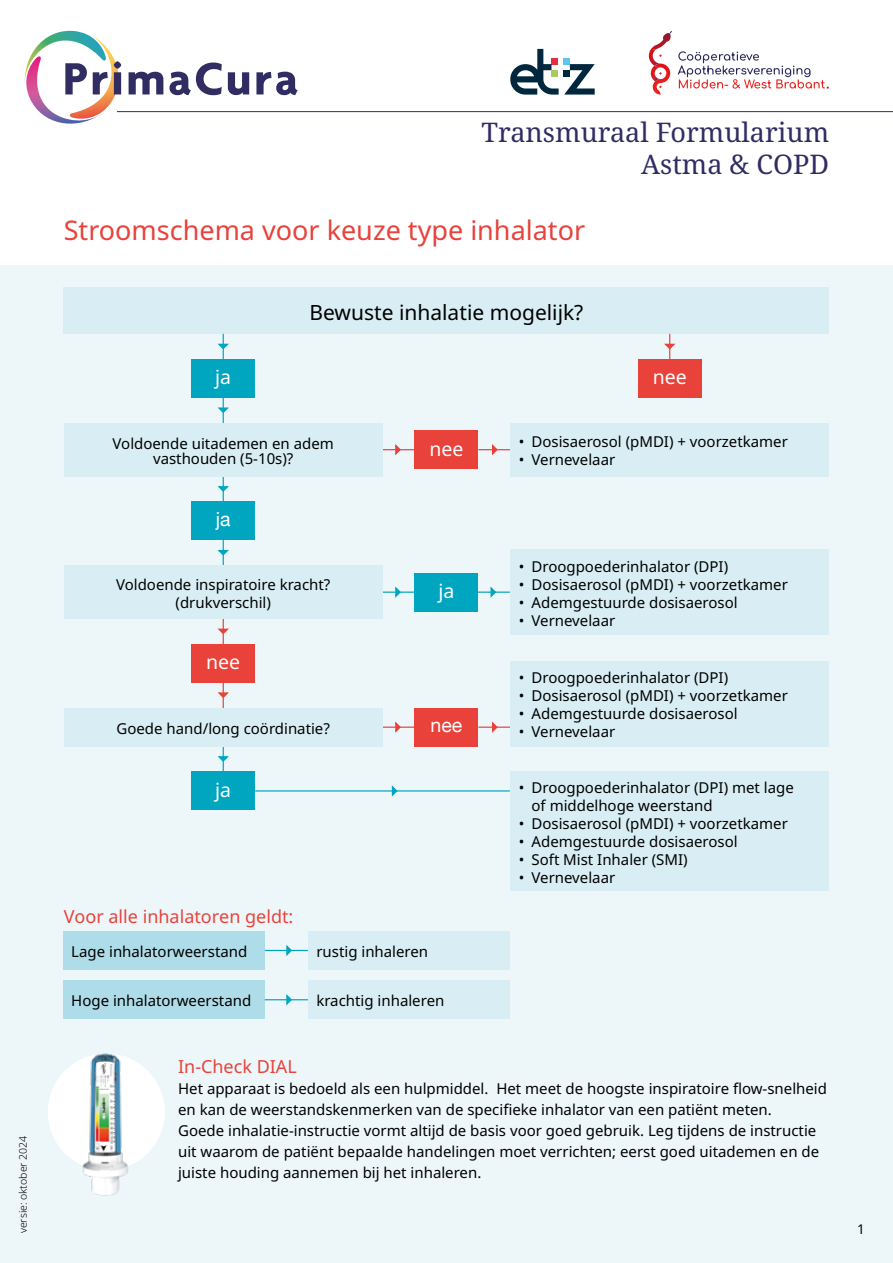
<style>
.page{position:relative;width:893px;height:1263px;background:#fff}
.page>*{position:absolute;margin:0;border:0;box-sizing:border-box;transform-origin:0 0}
.t1{font:27px "Noto Sans";color:#e8423b}
.t2{font:27px/32.4px "Noto Serif";color:#312c62;text-align:right}
.t3{font:21px "Noto Sans";color:#000}
.t4{font:19.5px "Noto Sans";color:#fff}
.t5{font:19.5px "Helvetica Neue";color:#fff}
.t6{font:18px "Noto Sans";color:#e8423b}
.t7{font:15px/21px "Noto Sans";color:#000}
.t8{font:13.5px "Noto Sans";color:#000}
.t9{font:300 10.5px "Noto Sans";color:#000}
</style>
<div class="page">
<div style="left:0;top:266px;width:893px;height:997px;background:#edf7fa"></div>
<div style="left:64px;top:287px;width:765px;height:47px;background:#d9eef4"></div>
<div style="left:510px;top:772px;width:319px;height:119px;background:#d9eef4"></div>
<div style="left:308px;top:931px;width:202px;height:38px;background:#d9eef4"></div>
<div style="left:308px;top:981px;width:202px;height:38px;background:#d9eef4"></div>
<div style="left:63px;top:931px;width:202px;height:38px;background:#aedce8"></div>
<div style="left:63px;top:981px;width:202px;height:38px;background:#aedce8"></div>
<div style="left:191px;top:359px;width:64px;height:39px;background:#00a5c0"></div>
<div style="left:191px;top:502px;width:64px;height:38px;background:#00a5c0"></div>
<div style="left:191px;top:644px;width:64px;height:38px;background:#e8423b"></div>
<div style="left:191px;top:772px;width:64px;height:38px;background:#00a5c0"></div>
<div style="left:638px;top:359px;width:64px;height:39px;background:#e8423b"></div>
<div style="left:415px;top:431px;width:63px;height:38px;background:#e8423b"></div>
<div style="left:415px;top:573px;width:63px;height:38px;background:#00a5c0"></div>
<div style="left:415px;top:708px;width:63px;height:38px;background:#e8423b"></div>
<svg style="left:217px;top:334px;width:12px;height:25px"></svg>
<hr style="left:382px;top:449px;width:33px;height:1px;background:#e8423b">
<svg style="left:394px;top:444px;width:8px;height:12px"></svg>
<hr style="left:382px;top:591px;width:33px;height:2px;background:#00a5c0">
<svg style="left:394px;top:586px;width:8px;height:12px"></svg>
<hr style="left:382px;top:726px;width:33px;height:2px;background:#e8423b">
<svg style="left:394px;top:721px;width:8px;height:12px"></svg>
<hr style="left:265px;top:950px;width:43px;height:1px;background:#00a5c0">
<svg style="left:285px;top:945px;width:8px;height:11px"></svg>
<hr style="left:265px;top:999px;width:43px;height:1px;background:#00a5c0">
<svg style="left:285px;top:994px;width:8px;height:12px"></svg>
<hr style="left:478px;top:449px;width:33px;height:1px;background:#e8423b">
<svg style="left:491px;top:444px;width:8px;height:12px"></svg>
<hr style="left:477px;top:591px;width:33px;height:2px;background:#00a5c0">
<svg style="left:489px;top:586px;width:8px;height:12px"></svg>
<hr style="left:478px;top:726px;width:33px;height:2px;background:#e8423b">
<svg style="left:491px;top:721px;width:8px;height:12px"></svg>
<hr style="left:255px;top:790px;width:255px;height:1px;background:#00a5c0">
<svg style="left:390px;top:785px;width:9px;height:12px"></svg>
<svg style="left:216px;top:476px;width:13px;height:26px"></svg>
<svg style="left:217px;top:619px;width:12px;height:25px"></svg>
<svg style="left:216px;top:746px;width:13px;height:26px"></svg>
<svg style="left:217px;top:398px;width:12px;height:25px"></svg>
<svg style="left:216px;top:540px;width:13px;height:26px"></svg>
<svg style="left:216px;top:682px;width:13px;height:26px"></svg>
<svg style="left:664px;top:334px;width:12px;height:25px"></svg>
<hr style="left:117px;top:111px;width:776px;height:1px;background:#312c62">
<svg style="left:510px;top:49px;width:85px;height:46px"></svg>
<div style="left:551px;top:70px;width:7px;height:6px;background:#a9cb5e"></div>
<svg style="left:24px;top:31px;width:139px;height:93px"></svg>
<svg style="left:169px;top:63px;width:53px;height:32px"></svg>
<svg style="left:228px;top:72px;width:21px;height:23px"></svg>
<svg style="left:256px;top:72px;width:42px;height:23px"></svg>
<div style="left:64px;top:423px;width:319px;height:53px;background:#d9eef4"></div>
<div style="left:510px;top:423px;width:319px;height:53px;background:#d9eef4"></div>
<div style="left:510px;top:550px;width:319px;height:85px;background:#d9eef4"></div>
<div style="left:64px;top:566px;width:319px;height:53px;background:#d9eef4"></div>
<div style="left:510px;top:661px;width:319px;height:85px;background:#d9eef4"></div>
<div style="left:64px;top:708px;width:319px;height:38px;background:#d9eef4"></div>
<img style="left:32px;top:1050px;width:149px;height:149px;border-radius:74px">
<svg style="left:649px;top:31px;width:23px;height:64px"></svg>
<svg style="left:678px;top:51px;width:151px;height:38px"></svg>
<p class="t9" style="left:16px;top:1233px;width:99px;rotate:-90deg">versie: oktober 2024</p>
<h1 class="t2" style="left:482px;top:116px;width:349px">Transmuraal Formularium<br>Astma &amp; COPD</h1>
<h1 class="t1" style="left:64px;top:211px;width:523px">Stroomschema voor keuze type inhalator</h1>
<h3 class="t4" style="left:215px;top:364px;width:17px">ja</h3>
<h2 class="t3" style="left:310px;top:298px;width:275px">Bewuste inhalatie mogelijk?</h2>
<h3 class="t4" style="left:653px;top:364px;width:36px">nee</h3>
<p class="t7" style="left:113px;top:436px;width:223px;line-height:15px;text-align:center">Voldoende uitademen en adem vasthouden (5-10s)?</p>
<p class="t7" style="left:519px;top:432px;width:271px">• Dosisaerosol (pMDI) + voorzetkamer</p>
<h3 class="t4" style="left:429px;top:435px;width:36px">nee</h3>
<p class="t7" style="left:519px;top:450px;width:98px">• Vernevelaar</p>
<h3 class="t5" style="left:216px;top:505px;width:16px">ja</h3>
<p class="t7" style="left:116px;top:576px;width:216px;line-height:18px;text-align:center">Voldoende inspiratoire kracht? (drukverschil)</p>
<h3 class="t4" style="left:206px;top:648px;width:36px">nee</h3>
<h3 class="t4" style="left:438px;top:577px;width:17px">ja</h3>
<p class="t7" style="left:519px;top:556px;width:211px">• Droogpoederinhalator (DPI)</p>
<p class="t7" style="left:519px;top:574px;width:271px">• Dosisaerosol (pMDI) + voorzetkamer</p>
<p class="t7" style="left:519px;top:592px;width:220px">• Ademgestuurde dosisaerosol</p>
<p class="t7" style="left:519px;top:610px;width:98px">• Vernevelaar</p>
<p class="t7" style="left:519px;top:668px;width:211px">• Droogpoederinhalator (DPI)</p>
<p class="t7" style="left:519px;top:686px;width:271px">• Dosisaerosol (pMDI) + voorzetkamer</p>
<p class="t7" style="left:519px;top:704px;width:220px">• Ademgestuurde dosisaerosol</p>
<h3 class="t5" style="left:431px;top:711px;width:33px">nee</h3>
<p class="t7" style="left:117px;top:718px;width:215px">Goede hand/long coördinatie?</p>
<p class="t7" style="left:519px;top:722px;width:98px">• Vernevelaar</p>
<h3 class="t4" style="left:215px;top:776px;width:17px">ja</h3>
<p class="t6" style="left:64px;top:904px;width:231px">Voor alle inhalatoren geldt:</p>
<p class="t7" style="left:71px;top:941px;width:178px">Lage inhalatorweerstand</p>
<p class="t7" style="left:71px;top:991px;width:181px">Hoge inhalatorweerstand</p>
<p class="t7" style="left:316px;top:941px;width:113px">rustig inhaleren</p>
<p class="t7" style="left:316px;top:991px;width:129px">krachtig inhaleren</p>
<p class="t7" style="left:531px;top:779px;width:264px;line-height:18px;text-indent:-13px">• Droogpoederinhalator (DPI) met lage of middelhoge weerstand</p>
<p class="t7" style="left:519px;top:813px;width:271px">• Dosisaerosol (pMDI) + voorzetkamer</p>
<p class="t7" style="left:519px;top:831px;width:220px">• Ademgestuurde dosisaerosol</p>
<p class="t7" style="left:519px;top:849px;width:170px">• Soft Mist Inhaler (SMI)</p>
<p class="t7" style="left:519px;top:867px;width:98px">• Vernevelaar</p>
<p class="t6" style="left:178px;top:1054px;width:120px">In-Check DIAL</p>
<p class="t7" style="left:178px;top:1078px;width:650px">Het apparaat is bedoeld als een hulpmiddel. Het meet de hoogste inspiratoire flow-snelheid en kan de weerstandskenmerken van de specifieke inhalator van een patiënt meten.<br>Goede inhalatie-instructie vormt altijd de basis voor goed gebruik. Leg tijdens de instructie uit waarom de patiënt bepaalde handelingen moet verrichten; eerst goed uitademen en de juiste houding aannemen bij het inhaleren.</p>
<p class="t8" style="left:857px;top:1219px;width:9px">1</p>
</div>
